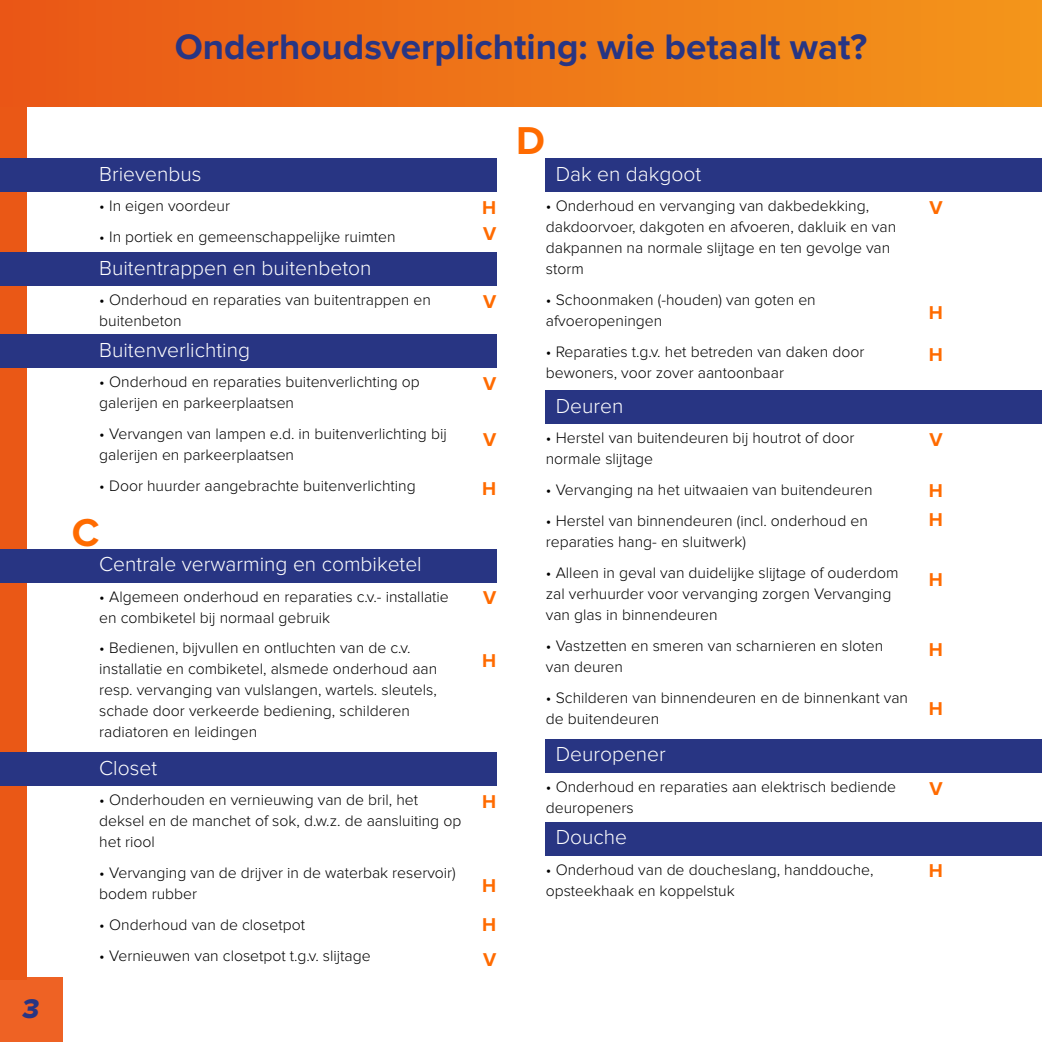
<style>
.page{position:relative;width:1042px;height:1042px;background:#fff}
.page>*{position:absolute;margin:0;border:0;box-sizing:border-box;transform-origin:0 0}
.t1{font:700 40.25px "Proxima Nova";color:#ff6b00}
.t2{font:700 36.75px "Proxima Nova";color:#283583}
.t3{font:28px "Proxima Nova Extrabld";color:#283583}
.t4{font:300 21px "Proxima Nova";color:#fff}
.t5{font:700 19.25px/26.2px "Proxima Nova";color:#ff6b00}
.t6{font:300 15.75px/21px "Proxima Nova";color:#000}
</style>
<div class="page">
<div style="left:0;top:977px;width:62px;height:65px;background:#ee6224"></div>
<div style="left:0;top:0;width:26px;height:979px;background:#ea5816"></div>
<div style="left:0;top:0;width:1042px;height:106px;background:linear-gradient(to right,#ea5716,#f4961a)"></div>
<div style="left:0;top:158px;width:496px;height:34px;background:#283583"></div>
<div style="left:546px;top:158px;width:496px;height:34px;background:#283583"></div>
<div style="left:546px;top:391px;width:496px;height:33px;background:#283583"></div>
<div style="left:546px;top:739px;width:496px;height:33px;background:#283583"></div>
<div style="left:546px;top:822px;width:496px;height:33px;background:#283583"></div>
<div style="left:0;top:253px;width:496px;height:33px;background:#283583"></div>
<div style="left:0;top:549px;width:496px;height:33px;background:#283583"></div>
<div style="left:0;top:753px;width:496px;height:33px;background:#283583"></div>
<div style="left:0;top:335px;width:496px;height:33px;background:#283583"></div>
<h3 class="t3" style="left:21px;top:993px;width:22px">3</h3>
<h2 class="t2" style="left:175px;top:30px;width:694px">Onderhoudsverplichting: wie betaalt wat?</h2>
<h1 class="t1" style="left:516px;top:122px;width:30px">D</h1>
<h3 class="t4" style="left:99px;top:164px;width:104px">Brievenbus</h3>
<h3 class="t4" style="left:556px;top:164px;width:147px">Dak en dakgoot</h3>
<p class="t6" style="left:99px;top:196px;width:132px">• In eigen voordeur</p>
<p class="t6" style="left:99px;top:227px;width:298px">• In portiek en gemeenschappelijke ruimten</p>
<h3 class="t4" style="left:99px;top:258px;width:274px">Buitentrappen en buitenbeton</h3>
<p class="t6" style="left:99px;top:290px;width:333px">• Onderhoud en reparaties van buitentrappen en buitenbeton</p>
<h3 class="t4" style="left:99px;top:340px;width:152px">Buitenverlichting</h3>
<p class="t6" style="left:99px;top:372px;width:322px">• Onderhoud en reparaties buitenverlichting op galerijen en parkeerplaatsen</p>
<p class="t6" style="left:99px;top:424px;width:349px">• Vervangen van lampen e.d. in buitenverlichting bij galerijen en parkeerplaatsen</p>
<p class="t6" style="left:99px;top:475px;width:318px">• Door huurder aangebrachte buitenverlichting</p>
<h1 class="t1" style="left:72px;top:514px;width:29px">C</h1>
<h3 class="t4" style="left:99px;top:555px;width:324px">Centrale verwarming en combiketel</h3>
<p class="t6" style="left:99px;top:586px;width:351px">• Algemeen onderhoud en reparaties c.v.- installatie en combiketel bij normaal gebruik</p>
<p class="t6" style="left:99px;top:638px;width:339px">• Bedienen, bijvullen en ontluchten van de c.v. installatie en combiketel, alsmede onderhoud aan resp. vervanging van vulslangen, wartels. sleutels, schade door verkeerde bediening, schilderen radiatoren en leidingen</p>
<h3 class="t4" style="left:99px;top:758px;width:59px">Closet</h3>
<p class="t6" style="left:99px;top:790px;width:363px">• Onderhouden en vernieuwing van de bril, het deksel en de manchet of sok, d.w.z. de aansluiting op het riool</p>
<p class="t6" style="left:99px;top:863px;width:358px">• Vervanging van de drijver in de waterbak reservoir) bodem rubber</p>
<p class="t6" style="left:99px;top:915px;width:207px">• Onderhoud van de closetpot</p>
<p class="t6" style="left:99px;top:946px;width:273px">• Vernieuwen van closetpot t.g.v. slijtage</p>
<p class="t6" style="left:546px;top:196px;width:352px">• Onderhoud en vervanging van dakbedekking, dakdoorvoer, dakgoten en afvoeren, dakluik en van dakpannen na normale slijtage en ten gevolge van storm</p>
<p class="t6" style="left:546px;top:290px;width:271px">• Schoonmaken (-houden) van goten en afvoeropeningen</p>
<p class="t6" style="left:546px;top:342px;width:320px">• Reparaties t.g.v. het betreden van daken door bewoners, voor zover aantoonbaar</p>
<p class="t5" style="left:482px;top:195px;width:16px">H<br>V</p>
<p class="t5" style="left:929px;top:195px;width:15px">V</p>
<p class="t5" style="left:483px;top:289px;width:15px">V</p>
<p class="t5" style="left:928px;top:292px;width:16px;line-height:42px">H<br>H</p>
<p class="t5" style="left:483px;top:371px;width:15px">V</p>
<p class="t5" style="left:483px;top:427px;width:15px">V</p>
<p class="t5" style="left:482px;top:476px;width:16px">H</p>
<p class="t5" style="left:483px;top:586px;width:15px">V</p>
<p class="t5" style="left:482px;top:649px;width:16px">H</p>
<p class="t5" style="left:482px;top:789px;width:16px">H</p>
<p class="t5" style="left:482px;top:867px;width:16px;line-height:38.5px">H<br>H</p>
<p class="t5" style="left:483px;top:947px;width:15px">V</p>
<h3 class="t4" style="left:556px;top:396px;width:69px">Deuren</h3>
<p class="t6" style="left:546px;top:428px;width:310px">• Herstel van buitendeuren bij houtrot of door normale slijtage</p>
<p class="t6" style="left:546px;top:480px;width:328px">• Vervanging na het uitwaaien van buitendeuren</p>
<p class="t6" style="left:546px;top:511px;width:324px">• Herstel van binnendeuren (incl. onderhoud en reparaties hang- en sluitwerk)</p>
<p class="t6" style="left:546px;top:563px;width:354px">• Alleen in geval van duidelijke slijtage of ouderdom zal verhuurder voor vervanging zorgen Vervanging van glas in binnendeuren</p>
<p class="t6" style="left:546px;top:636px;width:339px">• Vastzetten en smeren van scharnieren en sloten van deuren</p>
<p class="t6" style="left:546px;top:687px;width:364px">• Schilderen van binnendeuren en de binnenkant van de buitendeuren</p>
<h3 class="t4" style="left:556px;top:745px;width:112px">Deuropener</h3>
<p class="t6" style="left:546px;top:776px;width:352px">• Onderhoud en reparaties aan elektrisch bediende deuropeners</p>
<h3 class="t4" style="left:556px;top:827px;width:73px">Douche</h3>
<p class="t6" style="left:546px;top:859px;width:329px">• Onderhoud van de doucheslang, handdouche, opsteekhaak en koppelstuk</p>
<p class="t5" style="left:929px;top:427px;width:15px">V</p>
<p class="t5" style="left:928px;top:476px;width:16px;line-height:29.8px">H<br>H</p>
<p class="t5" style="left:928px;top:567px;width:16px">H</p>
<p class="t5" style="left:928px;top:637px;width:16px">H</p>
<p class="t5" style="left:928px;top:697px;width:16px">H</p>
<p class="t5" style="left:929px;top:776px;width:15px">V</p>
<p class="t5" style="left:928px;top:858px;width:16px">H</p>
</div>
